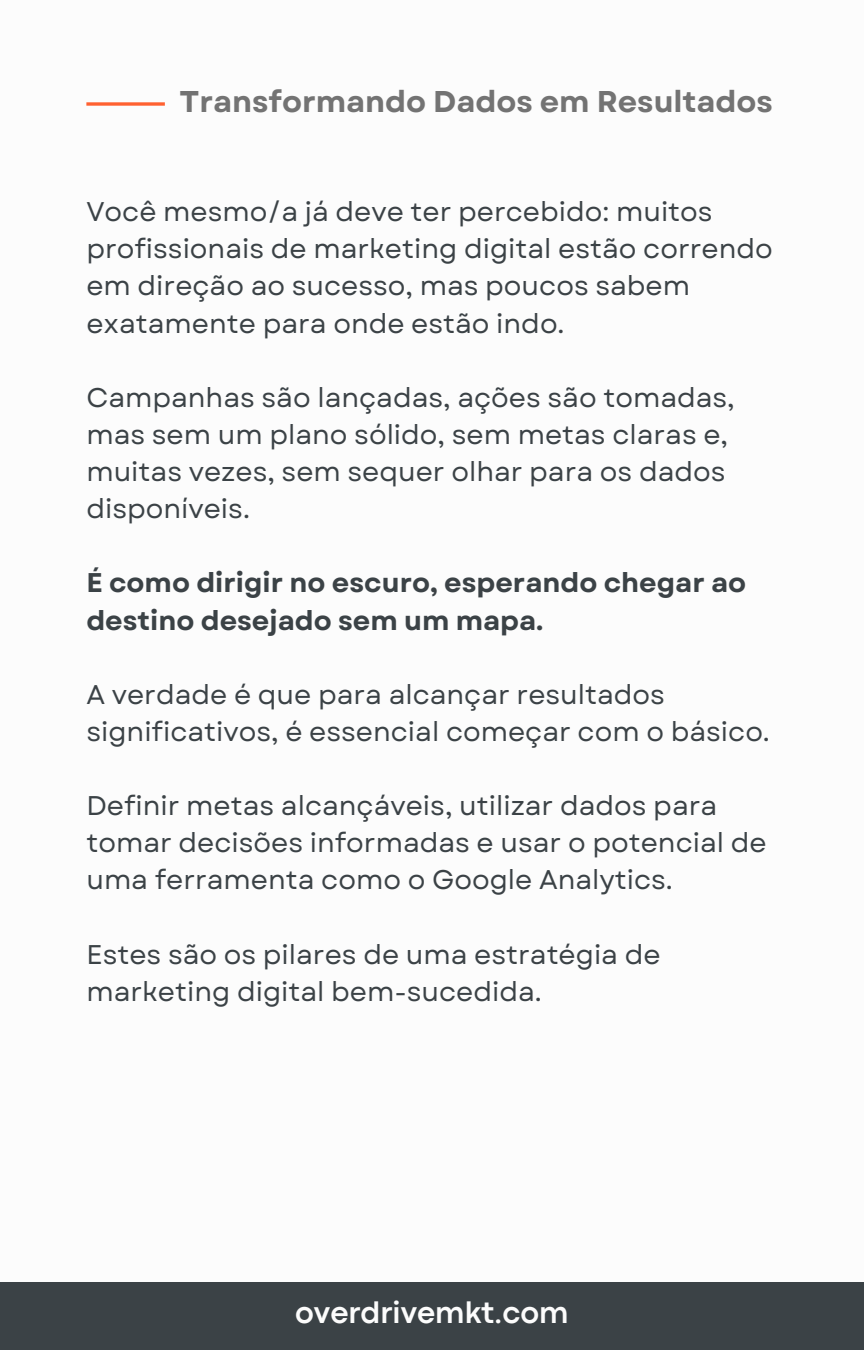
<style>
.page{position:relative;width:864px;height:1350px;background:#fff}
.page>*{position:absolute;margin:0;border:0;box-sizing:border-box;transform-origin:0 0}
.t1{font:700 31.5px "Codec Pro";color:#fcfcfc}
.t2{font:700 29.93px "Garet";color:#737373}
.t3{font:27px/37.1px "Garet";color:#3b4246}
.t4{font:700 27px/37.1px "Garet";color:#3b4246}
</style>
<div class="page">
<svg style="left:86px;top:102px;width:79px;height:4px"></svg>
<div style="left:0;top:1282px;width:864px;height:68px;background:#3b4246"></div>
<p class="t2" style="left:180px;top:80px;width:595px">Transformando Dados em Resultados</p>
<h1 class="t3" style="left:86px;top:193px;width:688px">Você mesmo/a já deve ter percebido: muitos profissionais de marketing digital estão correndo em direção ao sucesso, mas poucos sabem exatamente para onde estão indo.</h1>
<p class="t3" style="left:86px;top:379px;width:650px">Campanhas são lançadas, ações são tomadas, mas sem um plano sólido, sem metas claras e, muitas vezes, sem sequer olhar para os dados disponíveis.</p>
<p class="t4" style="left:86px;top:565px;width:661px">É como dirigir no escuro, esperando chegar ao destino desejado sem um mapa.</p>
<h2 class="t3" style="left:86px;top:676px;width:685px">A verdade é que para alcançar resultados significativos, é essencial começar com o básico.</h2>
<p class="t3" style="left:86px;top:787px;width:682px">Definir metas alcançáveis, utilizar dados para tomar decisões informadas e usar o potencial de uma ferramenta como o Google Analytics.</p>
<p class="t3" style="left:86px;top:936px;width:576px">Estes são os pilares de uma estratégia de marketing digital bem-sucedida.</p>
<h1 class="t1" style="left:295px;top:1301px;width:275px">overdrivemkt.com</h1>
</div>
